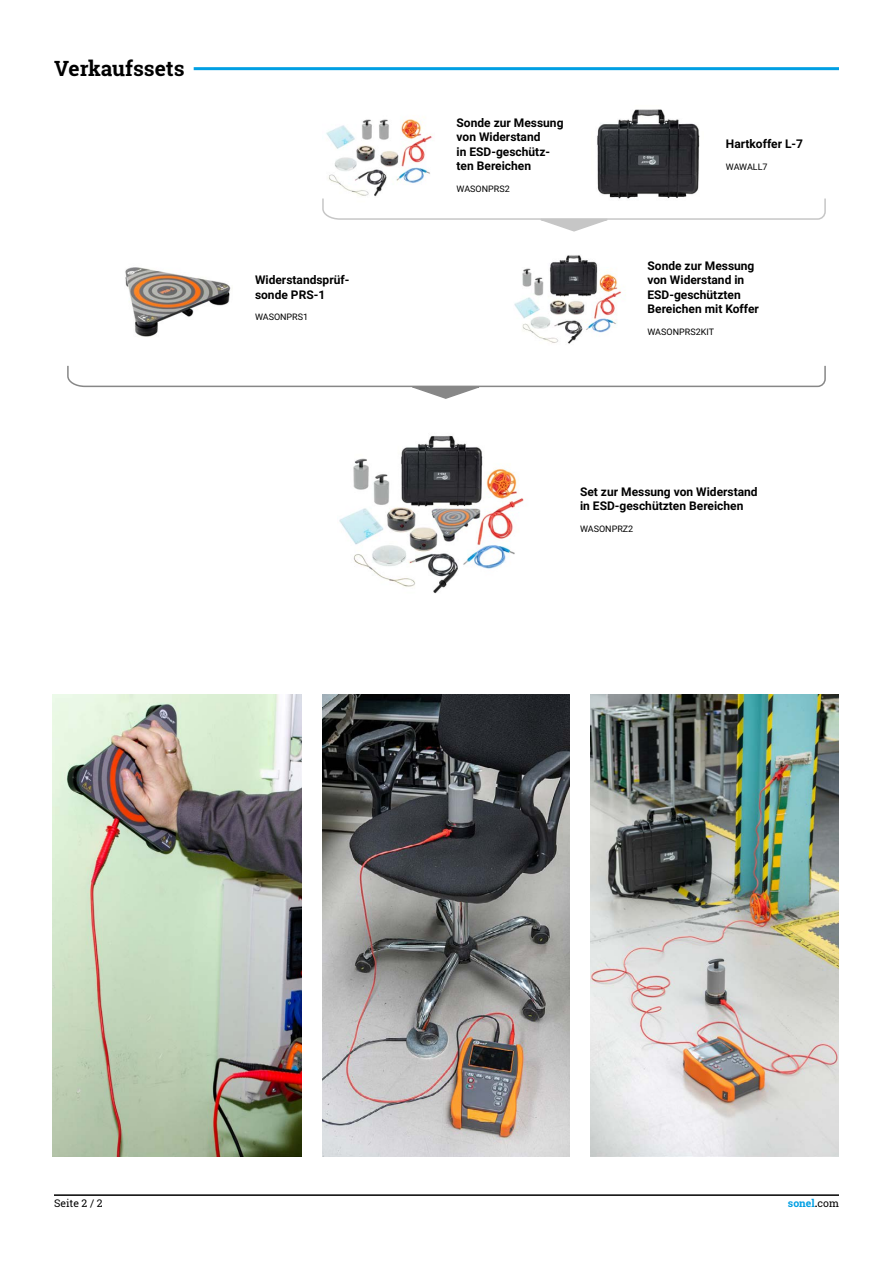
<style>
.page{position:relative;width:893px;height:1263px;background:#fff}
.page>*{position:absolute;margin:0;border:0;box-sizing:border-box;transform-origin:0 0}
.t1{font:700 21px "Roboto Slab";color:#000}
.t2{font:700 12px/14.4px "Roboto";color:#000}
.t3{font:700 10.5px "Roboto Slab";color:#009fe3}
.t4{font:10.5px "Roboto Slab";color:#000}
.t5{font:9px "Roboto";color:#000}
.s1{color:#000}
.s2{font-weight:400;color:#000}
</style>
<div class="page">
<hr style="left:54px;top:1194px;width:785px;height:2px;background:#000">
<img style="left:125px;top:267px;width:106px;height:70px">
<img style="left:326px;top:119px;width:107px;height:78px">
<img style="left:597px;top:109px;width:103px;height:88px">
<img style="left:339px;top:435px;width:185px;height:159px">
<img style="left:514px;top:255px;width:108px;height:89px">
<hr style="left:194px;top:67px;width:645px;height:3px;background:#009fe3">
<svg style="left:67px;top:365px;width:759px;height:34px"></svg>
<svg style="left:322px;top:197px;width:504px;height:35px"></svg>
<img style="left:590px;top:695px;width:249px;height:462px">
<img style="left:53px;top:695px;width:248px;height:462px">
<img style="left:322px;top:695px;width:248px;height:462px">
<h1 class="t1" style="left:54px;top:54px;width:132px">Verkaufssets</h1>
<p class="t2" style="left:255px;top:272px;width:96px">Widerstandsprüf&shy;sonde PRS-1</p>
<p class="t5" style="left:255px;top:311px;width:55px">WASONPRS1</p>
<p class="t2" style="left:457px;top:115px;width:108px">Sonde zur Messung von Widerstand<br>in ESD-geschütz&shy;ten Bereichen</p>
<p class="t5" style="left:457px;top:182px;width:55px">WASONPRS2</p>
<p class="t2" style="left:726px;top:137px;width:79px">Hartkoffer L-7</p>
<p class="t5" style="left:726px;top:161px;width:43px">WAWALL7</p>
<p class="t2" style="left:647px;top:258px;width:113px">Sonde zur Messung von Widerstand in<br>ESD-geschützten<br>Bereichen mit Koffer</p>
<p class="t5" style="left:647px;top:325px;width:68px">WASONPRS2KIT</p>
<p class="t2" style="left:580px;top:484px;width:179px">Set zur Messung von Widerstand in ESD-geschützten Bereichen</p>
<p class="t5" style="left:580px;top:522px;width:55px">WASONPRZ2</p>
<p class="t4" style="left:54px;top:1196px;width:50px">Seite 2 / 2</p>
<p class="t3" style="left:788px;top:1196px;width:52px">sonel<span class="s1">.</span><span class="s2">com</span></p>
</div>
